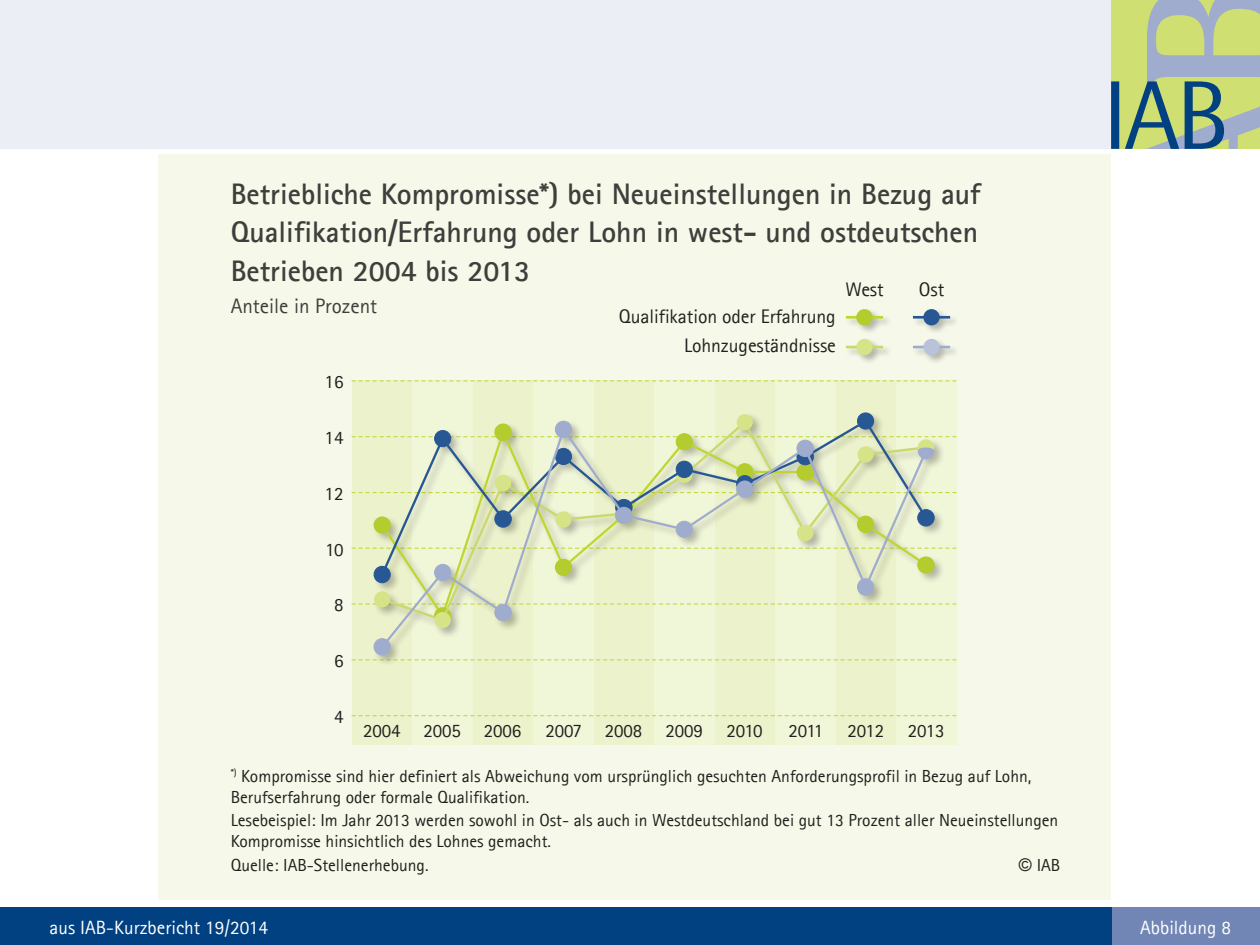
<style>
.page{position:relative;width:1260px;height:945px;background:#fff}
.page>*{position:absolute;margin:0;border:0;box-sizing:border-box;transform-origin:0 0}
.Graphiküberschrift{font:700 29.75px/38.5px "Agfa Rotis Sans Serif";color:#3e3e3c;text-align:justify}
.Graphi_Kasten-Abbild{font:21px "Agfa Rotis Sans Serif";color:#3e3e3c}
.Achsenbeschriftung{font:19.6px "Agfa Rotis Sans Serif";letter-spacing:-.005em;color:#231f20}
.Graphiktext-Quelle{font:19.25px "Agfa Rotis Sans Serif";color:#fff}
.Achsenbeschriftung-2{font:18.9px "Agfa Rotis Sans Serif";letter-spacing:-.005em;color:#231f20}
.Graphiktext-Quelle-2{font:18.9px "Agfa Rotis Sans Serif";color:#221e1d}
.Graphiktext-Quelle-3{font:17.5px/21px "Agfa Rotis Sans Serif";color:#221e1d}
.s1{font-family:"Arial"}
</style>
<div class="page">
<div style="left:0;top:0;width:1111px;height:149px;background:#ebeef5"></div>
<svg style="left:1111px;top:0;width:149px;height:149px;background:#a6bb8d"></svg>
<div style="left:1111px;top:908px;width:149px;height:37px;background:#7186b4"></div>
<div style="left:0;top:908px;width:1111px;height:37px;background:#014081"></div>
<div style="left:159px;top:154px;width:952px;height:746px;background:#f6f9e9"></div>
<div style="left:844px;top:308px;width:48px;height:27px;background:#231f20;opacity:.3"></div>
<hr style="left:846px;top:316px;width:37px;height:3px;background:#bed630">
<div style="left:856px;top:309px;width:17px;height:16px;background:#b4cc2e;border-radius:50%"></div>
<div style="left:844px;top:337px;width:48px;height:27px;background:#231f20;opacity:.3"></div>
<hr style="left:846px;top:346px;width:37px;height:2px;background:#c9d96e">
<div style="left:856px;top:339px;width:17px;height:16px;background:#d7e387;border-radius:50%"></div>
<div style="left:911px;top:308px;width:48px;height:27px;background:#231f20;opacity:.3"></div>
<hr style="left:913px;top:316px;width:37px;height:3px;background:#285894">
<div style="left:923px;top:309px;width:17px;height:16px;background:#285894;border-radius:50%"></div>
<div style="left:911px;top:337px;width:48px;height:27px;background:#231f20;opacity:.3"></div>
<hr style="left:913px;top:346px;width:37px;height:2px;background:#a0acce">
<div style="left:923px;top:339px;width:17px;height:16px;background:#b8c2db;border-radius:50%"></div>
<div style="left:352px;top:380px;width:60px;height:365px;background:#ecf2cb"></div>
<div style="left:412px;top:380px;width:61px;height:365px;background:#f0f6d8"></div>
<div style="left:473px;top:380px;width:60px;height:365px;background:#ecf2cb"></div>
<div style="left:533px;top:380px;width:61px;height:365px;background:#f0f6d8"></div>
<div style="left:594px;top:380px;width:60px;height:365px;background:#ecf2cb"></div>
<div style="left:654px;top:380px;width:61px;height:365px;background:#f0f6d8"></div>
<div style="left:715px;top:380px;width:60px;height:365px;background:#ecf2cb"></div>
<div style="left:775px;top:380px;width:61px;height:365px;background:#f0f6d8"></div>
<div style="left:836px;top:380px;width:60px;height:365px;background:#ecf2cb"></div>
<div style="left:896px;top:380px;width:61px;height:365px;background:#f0f6d8"></div>
<svg style="left:352px;top:715px;width:604px;height:1px"></svg>
<svg style="left:352px;top:660px;width:604px;height:1px"></svg>
<svg style="left:352px;top:604px;width:604px;height:1px"></svg>
<svg style="left:352px;top:548px;width:604px;height:1px"></svg>
<svg style="left:352px;top:492px;width:604px;height:1px"></svg>
<svg style="left:352px;top:436px;width:604px;height:1px"></svg>
<svg style="left:352px;top:381px;width:604px;height:1px"></svg>
<div style="left:373px;top:412px;width:572px;height:255px;background:#231f20;opacity:.3"></div>
<div style="left:374px;top:517px;width:16px;height:16px;background:#b4cc2e;border-radius:50%"></div>
<div style="left:374px;top:517px;width:16px;height:16px;border:1px solid #b4cc2e;border-radius:50%"></div>
<div style="left:918px;top:557px;width:16px;height:16px;background:#b4cc2e;border-radius:50%"></div>
<div style="left:918px;top:557px;width:16px;height:16px;border:1px solid #b4cc2e;border-radius:50%"></div>
<div style="left:374px;top:591px;width:16px;height:16px;background:#d7e387;border-radius:50%"></div>
<svg style="left:737px;top:414px;width:16px;height:16px"></svg>
<svg style="left:918px;top:439px;width:16px;height:17px"></svg>
<svg style="left:379px;top:418px;width:550px;height:8px"></svg>
<div style="left:374px;top:566px;width:16px;height:17px;background:#285894;border-radius:50%"></div>
<div style="left:374px;top:566px;width:16px;height:17px;border:1px solid #285894;border-radius:50%"></div>
<div style="left:857px;top:413px;width:17px;height:16px;background:#285894;border-radius:50%"></div>
<div style="left:857px;top:413px;width:17px;height:16px;border:1px solid #285894;border-radius:50%"></div>
<div style="left:918px;top:510px;width:16px;height:16px;background:#285894;border-radius:50%"></div>
<div style="left:918px;top:509px;width:16px;height:17px;border:1px solid #285894;border-radius:50%"></div>
<svg style="left:379px;top:426px;width:550px;height:224px"></svg>
<div style="left:374px;top:639px;width:16px;height:16px;background:#a0acce;border-radius:50%"></div>
<div style="left:374px;top:638px;width:16px;height:17px;border:1px solid #a0acce;border-radius:50%"></div>
<div style="left:435px;top:564px;width:16px;height:17px;background:#a0acce;border-radius:50%"></div>
<div style="left:434px;top:564px;width:17px;height:17px;border:1px solid #a0acce;border-radius:50%"></div>
<div style="left:495px;top:604px;width:16px;height:17px;background:#a0acce;border-radius:50%"></div>
<div style="left:495px;top:604px;width:16px;height:17px;border:1px solid #a0acce;border-radius:50%"></div>
<div style="left:555px;top:421px;width:17px;height:17px;background:#a0acce;border-radius:50%"></div>
<div style="left:555px;top:421px;width:17px;height:17px;border:1px solid #a0acce;border-radius:50%"></div>
<div style="left:616px;top:507px;width:16px;height:17px;background:#a0acce;border-radius:50%"></div>
<div style="left:615px;top:507px;width:17px;height:17px;border:1px solid #a0acce;border-radius:50%"></div>
<div style="left:676px;top:521px;width:16px;height:16px;background:#a0acce;border-radius:50%"></div>
<div style="left:676px;top:521px;width:17px;height:17px;border:1px solid #a0acce;border-radius:50%"></div>
<div style="left:737px;top:481px;width:16px;height:16px;background:#a0acce;border-radius:50%"></div>
<div style="left:737px;top:481px;width:16px;height:17px;border:1px solid #a0acce;border-radius:50%"></div>
<div style="left:797px;top:440px;width:16px;height:17px;background:#a0acce;border-radius:50%"></div>
<div style="left:797px;top:440px;width:17px;height:17px;border:1px solid #a0acce;border-radius:50%"></div>
<div style="left:857px;top:579px;width:17px;height:16px;background:#a0acce;border-radius:50%"></div>
<div style="left:857px;top:579px;width:17px;height:16px;border:1px solid #a0acce;border-radius:50%"></div>
<svg style="left:918px;top:446px;width:16px;height:13px"></svg>
<p class="Graphiküberschrift" style="left:231px;top:174px;width:752px">Betriebliche Kompromisse*) bei Neueinstellungen in Bezug auf Qualifikation/Erfahrung oder Lohn in west- und ostdeutschen Betrieben 2004 bis 2013</p>
<p class="Graphi_Kasten-Abbild" style="left:231px;top:294px;width:148px">Anteile in Prozent</p>
<p class="Achsenbeschriftung" style="left:919px;top:278px;width:27px">Ost</p>
<p class="Achsenbeschriftung" style="left:845px;top:278px;width:40px">West</p>
<p class="Achsenbeschriftung" style="left:619px;top:304px;width:218px">Qualifikation oder Erfahrung</p>
<p class="Achsenbeschriftung" style="left:684px;top:334px;width:153px">Lohnzugeständnisse</p>
<p class="Graphiktext-Quelle-2" style="left:325px;top:371px;width:20px">16</p>
<p class="Graphiktext-Quelle-2" style="left:325px;top:426px;width:20px">14</p>
<p class="Graphiktext-Quelle-2" style="left:325px;top:482px;width:20px">12</p>
<p class="Graphiktext-Quelle-2" style="left:325px;top:538px;width:20px">10</p>
<p class="Graphiktext-Quelle-2" style="left:334px;top:594px;width:11px">8</p>
<p class="Graphiktext-Quelle-2" style="left:334px;top:649px;width:11px">6</p>
<p class="Graphiktext-Quelle-2" style="left:334px;top:705px;width:11px">4</p>
<p class="Achsenbeschriftung-2" style="left:363px;top:719px;width:39px">2004</p>
<p class="Achsenbeschriftung-2" style="left:423px;top:719px;width:39px">2005</p>
<p class="Achsenbeschriftung-2" style="left:484px;top:719px;width:39px">2006</p>
<p class="Achsenbeschriftung-2" style="left:546px;top:719px;width:38px">2007</p>
<p class="Achsenbeschriftung-2" style="left:605px;top:719px;width:39px">2008</p>
<p class="Achsenbeschriftung-2" style="left:665px;top:719px;width:39px">2009</p>
<p class="Achsenbeschriftung-2" style="left:726px;top:719px;width:38px">2010</p>
<p class="Achsenbeschriftung-2" style="left:789px;top:719px;width:36px">2011</p>
<p class="Achsenbeschriftung-2" style="left:848px;top:719px;width:38px">2012</p>
<p class="Achsenbeschriftung-2" style="left:908px;top:719px;width:38px">2013</p>
<p class="Graphiktext-Quelle-3" style="left:231px;top:765px;width:802px"><sup>*)</sup> Kompromisse sind hier definiert als Abweichung vom ursprünglich gesuchten Anforderungsprofil in Bezug auf Lohn,<br>Berufserfahrung oder formale Qualifikation.</p>
<p class="Graphiktext-Quelle-3" style="left:231px;top:810px;width:829px">Lesebeispiel: Im Jahr 2013 werden sowohl in Ost- als auch in Westdeutschland bei gut 13 Prozent aller Neueinstellungen<br>Kompromisse hinsichtlich des Lohnes gemacht.</p>
<p class="Graphiktext-Quelle-3" style="left:231px;top:854px;width:199px">Quelle: IAB-Stellenerhebung.</p>
<p class="Graphiktext-Quelle-3" style="left:1019px;top:854px;width:43px"><span class="s1">©</span> IAB</p>
<p class="Graphiktext-Quelle" style="left:50px;top:916px;width:220px">aus IAB-Kurzbericht 19/2014</p>
<p class="Graphiktext-Quelle" style="left:1140px;top:916px;width:92px">Abbildung 8</p>
</div>
